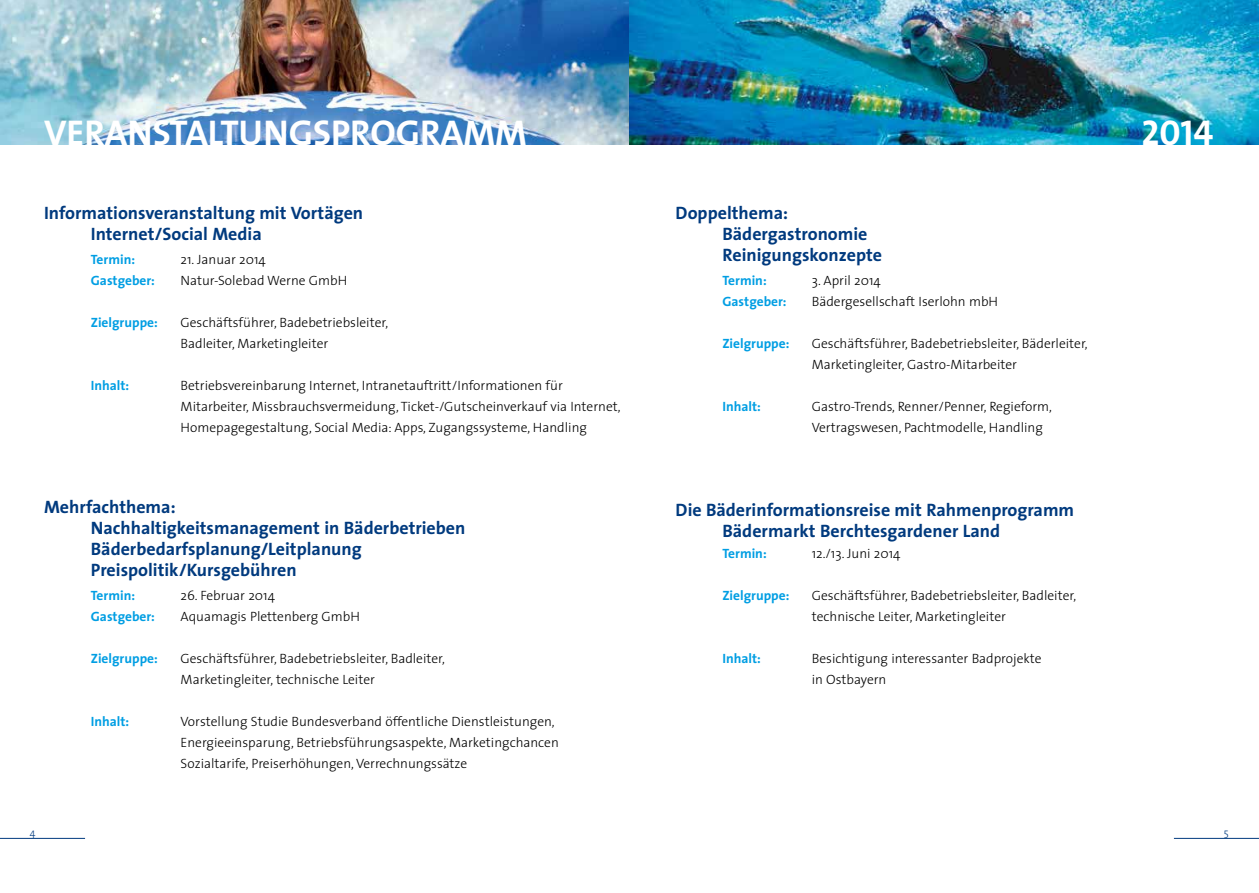
<style>
.page{position:relative;width:1259px;height:893px;background:#fff}
.page>*{position:absolute;margin:0;border:0;box-sizing:border-box;transform-origin:0 0}
.t1{font:700 36px "The Sans";letter-spacing:.085em;color:#fff}
.t2{font:36px "The Sans Bold Caps";color:#fff}
.t3{font:700 18px/21px "The Sans";color:#003a7e}
.t4{font:300 13.5px/21px "The Sans";color:#000}
.t5{font:700 13.5px "The Sans";color:#009ee3}
.t6{font:300 10.5px "The Sans";color:#003a7e}
</style>
<div class="page">
<img style="left:0;top:0;width:1259px;height:145px">
<hr style="left:0;top:838px;width:85px;height:1px;background:#003a7e">
<hr style="left:1174px;top:838px;width:85px;height:1px;background:#003a7e">
<h1 class="t1" style="left:44px;top:102px;width:426px">Veranstaltungsprogramm</h1>
<h2 class="t3" style="left:44px;top:202px;width:321px">Informationsveranstaltung mit Vortägen<br>I</h2>
<h2 class="t3" style="left:96px;top:223px;width:168px">nternet/Social Media</h2>
<p class="t5" style="left:44px;top:248px;width:28px">T</p>
<p class="t5" style="left:97px;top:248px;width:40px">ermin:</p>
<p class="t4" style="left:181px;top:248px;width:87px">21. Januar 2014</p>
<p class="t5" style="left:44px;top:269px;width:29px">G</p>
<p class="t5" style="left:100px;top:269px;width:57px">astgeber:</p>
<p class="t4" style="left:181px;top:269px;width:168px">Natur-Solebad Werne GmbH</p>
<p class="t5" style="left:91px;top:311px;width:69px">Zielgruppe:</p>
<p class="t4" style="left:181px;top:311px;width:209px">Geschäftsführer, Badebetriebsleiter,<br>Badleiter, Marketingleiter</p>
<p class="t5" style="left:44px;top:374px;width:26px">I</p>
<p class="t5" style="left:94px;top:374px;width:36px">nhalt:</p>
<p class="t4" style="left:181px;top:374px;width:441px">Betriebsvereinbarung Internet, Intranetauftritt/Informationen für<br>Mitarbeiter, Missbrauchsvermeidung, Ticket-/Gutscheinverkauf via Internet,<br>Homepagegestaltung, Social Media: Apps, Zugangssysteme, Handling</p>
<h2 class="t3" style="left:44px;top:496px;width:133px">Mehrfachthema:<br>N</h2>
<h2 class="t3" style="left:91px;top:517px;width:376px;text-indent:13px">achhaltigkeitsmanagement in Bäderbetrieben<br>Bäderbedarfsplanung/Leitplanung</h2>
<h2 class="t3" style="left:44px;top:559px;width:29px">P</h2>
<h2 class="t3" style="left:100px;top:559px;width:198px">reispolitik/Kursgebühren</h2>
<p class="t5" style="left:44px;top:584px;width:28px">T</p>
<p class="t5" style="left:97px;top:584px;width:40px">ermin:</p>
<p class="t4" style="left:181px;top:584px;width:96px">26. Februar 2014</p>
<p class="t5" style="left:44px;top:605px;width:29px">G</p>
<p class="t5" style="left:100px;top:605px;width:57px">astgeber:</p>
<p class="t4" style="left:181px;top:605px;width:181px">Aquamagis Plettenberg GmbH</p>
<p class="t5" style="left:91px;top:647px;width:69px">Zielgruppe:</p>
<p class="t4" style="left:181px;top:647px;width:266px">Geschäftsführer, Badebetriebsleiter, Badleiter,<br>Marketingleiter, technische Leiter</p>
<p class="t5" style="left:44px;top:710px;width:26px">I</p>
<p class="t5" style="left:94px;top:710px;width:36px">nhalt:</p>
<p class="t4" style="left:181px;top:710px;width:380px">Vorstellung Studie Bundesverband öffentliche Dienstleistungen,<br>Energieeinsparung, Betriebsführungsaspekte, Marketingchancen<br>Sozialtarife, Preiserhöhungen, Verrechnungssätze</p>
<h2 class="t3" style="left:675px;top:202px;width:114px">Doppelthema:</h2>
<h2 class="t3" style="left:722px;top:223px;width:147px">Bädergastronomie</h2>
<h2 class="t3" style="left:675px;top:244px;width:30px">R</h2>
<h2 class="t3" style="left:732px;top:244px;width:151px">einigungskonzepte</h2>
<p class="t5" style="left:675px;top:269px;width:28px">T</p>
<p class="t5" style="left:728px;top:269px;width:40px">ermin:</p>
<p class="t4" style="left:812px;top:269px;width:71px">3. April 2014</p>
<p class="t5" style="left:675px;top:290px;width:29px">G</p>
<p class="t5" style="left:731px;top:290px;width:57px">astgeber:</p>
<p class="t4" style="left:812px;top:290px;width:188px">Bädergesellschaft Iserlohn mbH</p>
<p class="t5" style="left:722px;top:332px;width:69px">Zielgruppe:</p>
<p class="t4" style="left:812px;top:332px;width:277px">Geschäftsführer, Badebetriebsleiter, Bäderleiter,<br>Marketingleiter, Gastro-Mitarbeiter</p>
<p class="t5" style="left:675px;top:395px;width:26px">I</p>
<p class="t5" style="left:726px;top:395px;width:36px">nhalt:</p>
<p class="t4" style="left:812px;top:395px;width:242px">Gastro-Trends, Renner/Penner, Regieform,<br>Vertragswesen, Pachtmodelle, Handling</p>
<h2 class="t3" style="left:722px;top:499px;width:353px;text-indent:-47px">Die Bäderinformationsreise mit Rahmenprogramm<br>Bädermarkt Berchtesgardener Land</h2>
<p class="t5" style="left:722px;top:542px;width:46px">Termin:</p>
<p class="t4" style="left:812px;top:542px;width:90px">12./13. Juni 2014</p>
<p class="t5" style="left:722px;top:584px;width:69px">Zielgruppe:</p>
<p class="t4" style="left:812px;top:584px;width:266px">Geschäftsführer, Badebetriebsleiter, Badleiter, technische Leiter, Marketingleiter</p>
<p class="t5" style="left:675px;top:647px;width:26px">I</p>
<p class="t5" style="left:726px;top:647px;width:36px">nhalt:</p>
<p class="t4" style="left:812px;top:647px;width:231px">Besichtigung interessanter Badprojekte in Ostbayern</p>
<h1 class="t2" style="left:1141px;top:102px;width:73px">2014</h1>
<p class="t6" style="left:30px;top:823px;width:7px">4</p>
<p class="t6" style="left:1224px;top:823px;width:6px">5</p>
</div>
